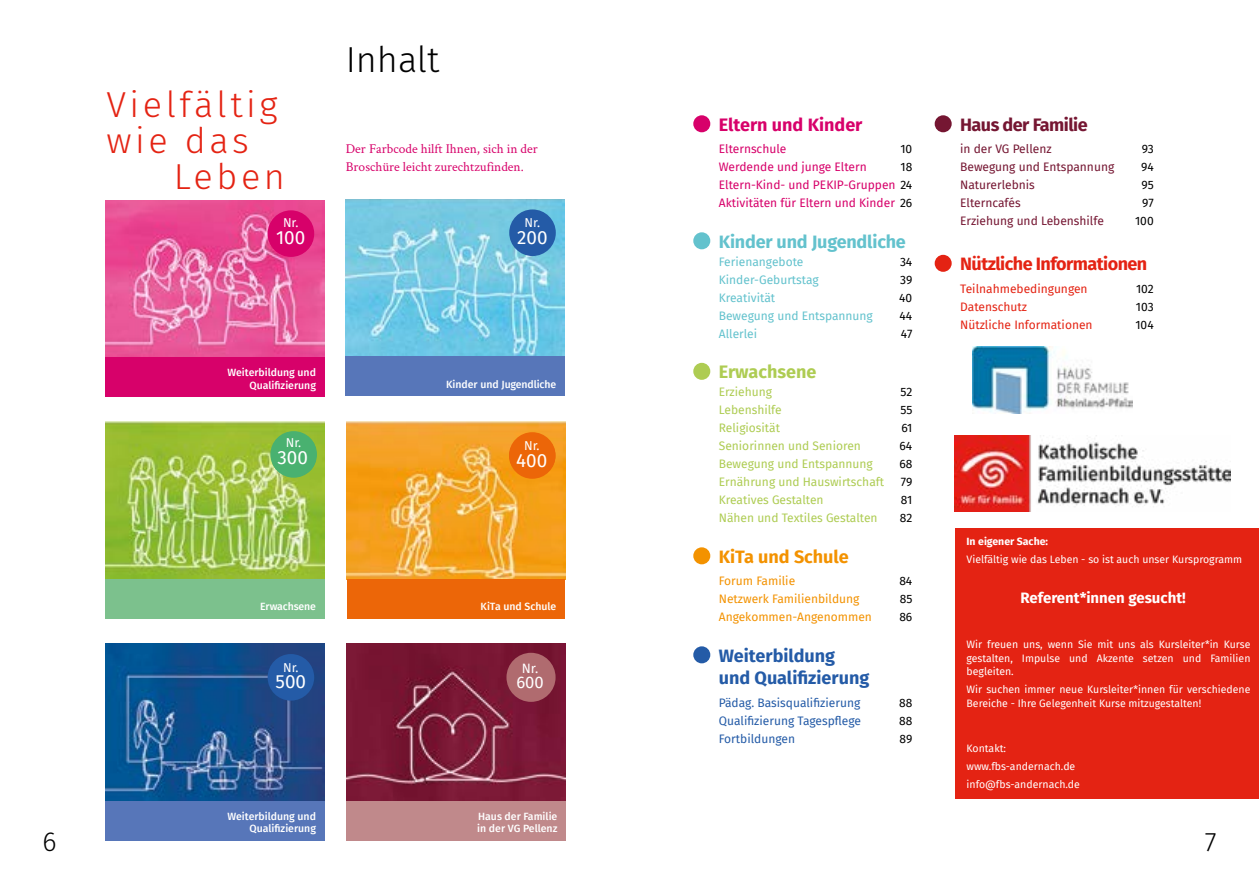
<style>
.page{position:relative;width:1259px;height:893px;background:#fff}
.page>*{position:absolute;margin:0;border:0;box-sizing:border-box;transform-origin:0 0}
.t1{font:300 36px "Fira Sans";letter-spacing:.1em;color:#e42313}
.t2{font:300 36px "Fira Sans";color:#000}
.t3{font:300 27px "Fira Sans";color:#000}
.t4{font:18.9px "Fira Sans";color:#fff}
.t5{font:700 18px/22.5px "Fira Sans";color:#245ba7}
.t6{font:700 18px "Fira Sans";letter-spacing:-.03em;color:#e42313}
.t7{font:700 18px "Fira Sans";letter-spacing:-.01em;color:#63c2cd}
.t8{font:700 18px "Fira Sans";color:#d7016a}
.t9{font:700 18px "Fira Sans";letter-spacing:-.03em;color:#751632}
.t10{font:700 18px "Fira Sans";color:#f39200}
.t11{font:700 18px "Fira Sans";color:#aecc53}
.t12{font:16.65px "Fira Sans";color:#fff}
.t13{font:700 15px "Fira Sans";color:#fff}
.t14{font:13.5px/18px "Crimson Text";color:#d7016a}
.t15{font:13.35px "Fira Sans";color:#fff}
.t16{font:12.6px "Fira Sans";color:#fff}
.t17{font:12px "Fira Sans";color:#aecc53}
.t18{font:12px/18px "Fira Sans";color:#d7016a;text-align:justify}
.t19{font:12px "Fira Sans";color:#751632}
.t20{font:12px "Fira Sans";color:#63c2cd}
.t21{font:12px "Fira Sans";color:#245ba7}
.t22{font:12px "Fira Sans";color:#000}
.t23{font:12px "Fira Sans";color:#f39200}
.t24{font:12px "Fira Sans";color:#e42313}
.t25{font:10.5px/13.5px "Fira Sans";color:#fff}
.t26{font:500 10.5px/12.6px "Fira Sans";color:#fff;text-align:right}
.t27{font:700 10.5px "Fira Sans";color:#fff}
.s1{color:#000}
</style>
<div class="page">
<div style="left:693px;top:115px;width:17px;height:17px;background:#d7016a;border-radius:50%"></div>
<div style="left:693px;top:232px;width:17px;height:17px;background:#63c2cd;border-radius:50%"></div>
<div style="left:693px;top:363px;width:17px;height:17px;background:#aecc53;border-radius:50%"></div>
<div style="left:693px;top:547px;width:17px;height:17px;background:#f39200;border-radius:50%"></div>
<div style="left:693px;top:646px;width:17px;height:17px;background:#245ba7;border-radius:50%"></div>
<img style="left:955px;top:436px;width:275px;height:75px">
<div style="left:956px;top:529px;width:303px;height:270px;background:#e42313"></div>
<div style="left:934px;top:115px;width:17px;height:17px;background:#751632;border-radius:50%"></div>
<div style="left:934px;top:255px;width:17px;height:17px;background:#e42313;border-radius:50%"></div>
<img style="left:973px;top:346px;width:159px;height:67px">
<img style="left:105px;top:644px;width:219px;height:157px">
<img style="left:346px;top:199px;width:219px;height:158px">
<img style="left:105px;top:422px;width:219px;height:157px">
<svg style="left:509px;top:209px;width:47px;height:47px"></svg>
<div style="left:510px;top:214px;width:44px;height:36px;background:#245ba7;border-radius:18px"></div>
<img style="left:347px;top:422px;width:219px;height:157px">
<div style="left:268px;top:654px;width:46px;height:47px;background:#245ba7;border-radius:50%"></div>
<div style="left:105px;top:801px;width:219px;height:40px;background:#5776b9"></div>
<div style="left:346px;top:357px;width:219px;height:39px;background:#5776b9"></div>
<div style="left:105px;top:579px;width:219px;height:40px;background:#7cc18d"></div>
<div style="left:347px;top:579px;width:218px;height:40px;background:#ec6608"></div>
<div style="left:509px;top:432px;width:46px;height:47px;background:#ec6608;border-radius:50%"></div>
<svg style="left:270px;top:431px;width:47px;height:47px"></svg>
<div style="left:272px;top:434px;width:44px;height:42px;background:#49b170;border-radius:18px"></div>
<img style="left:105px;top:200px;width:219px;height:158px">
<div style="left:268px;top:210px;width:46px;height:47px;background:#d7016a;border-radius:50%"></div>
<div style="left:105px;top:358px;width:219px;height:39px;background:#d7016a"></div>
<img style="left:347px;top:644px;width:219px;height:157px">
<div style="left:506px;top:653px;width:49px;height:49px;background:#b06b6f;border-radius:50%"></div>
<div style="left:347px;top:801px;width:219px;height:40px;background:#c0898b"></div>
<h1 class="t1" style="left:106px;top:79px;width:173px">Vielfältig</h1>
<h1 class="t1" style="left:106px;top:115px;width:144px">wie das</h1>
<h1 class="t1" style="left:174px;top:151px;width:113px">Leben</h1>
<p class="t16" style="left:283px;top:213px;width:17px">Nr.</p>
<h3 class="t4" style="left:276px;top:223px;width:31px">100</h3>
<h1 class="t2" style="left:346px;top:34px;width:95px">Inhalt</h1>
<p class="t14" style="left:346px;top:139px;width:193px">Der Farbcode hilft Ihnen, sich in der<br>Broschüre leicht zurechtzufinden.</p>
<p class="t16" style="left:524px;top:214px;width:17px">Nr.</p>
<h3 class="t4" style="left:517px;top:223px;width:32px">200</h3>
<p class="t26" style="left:227px;top:365px;width:90px">Weiterbildung und<br>Qualifizierung</p>
<p class="t16" style="left:286px;top:433px;width:17px">Nr.</p>
<h3 class="t4" style="left:277px;top:443px;width:32px">300</h3>
<p class="t26" style="left:446px;top:377px;width:112px">Kinder und Jugendliche</p>
<p class="t16" style="left:524px;top:436px;width:17px">Nr.</p>
<h3 class="t4" style="left:516px;top:446px;width:33px">400</h3>
<p class="t26" style="left:260px;top:600px;width:57px">Erwachsene</p>
<p class="t26" style="left:480px;top:600px;width:77px">KiTa und Schule</p>
<p class="t16" style="left:283px;top:658px;width:17px">Nr.</p>
<h3 class="t4" style="left:276px;top:667px;width:32px">500</h3>
<p class="t15" style="left:522px;top:658px;width:18px">Nr.</p>
<h3 class="t12" style="left:516px;top:669px;width:29px">600</h3>
<h3 class="t8" style="left:719px;top:109px;width:145px">Eltern und Kinder</h3>
<p class="t18" style="left:719px;top:139px;width:69px">Elternschule</p>
<p class="t22" style="left:900px;top:140px;width:13px">10</p>
<p class="t18" style="left:719px;top:157px;width:149px">Werdende und junge Eltern</p>
<p class="t18" style="left:719px;top:157px;width:195px;text-indent:182px"><span class="s1">18<br></span>Eltern-Kind- und PEKIP-Gruppen <span class="s1">24<br></span>Aktivitäten für Eltern und Kinder <span class="s1">26</span></p>
<h3 class="t7" style="left:719px;top:226px;width:189px">Kinder und Jugendliche</h3>
<p class="t20" style="left:719px;top:252px;width:86px">Ferienangebote</p>
<p class="t22" style="left:900px;top:252px;width:14px">34</p>
<p class="t20" style="left:719px;top:270px;width:101px">Kinder-Geburtstag</p>
<p class="t22" style="left:900px;top:270px;width:14px">39</p>
<p class="t20" style="left:719px;top:288px;width:58px">Kreativität</p>
<p class="t22" style="left:899px;top:288px;width:15px">40</p>
<p class="t20" style="left:719px;top:306px;width:156px">Bewegung und Entspannung</p>
<p class="t22" style="left:899px;top:306px;width:14px">44</p>
<p class="t20" style="left:719px;top:324px;width:40px">Allerlei</p>
<p class="t22" style="left:901px;top:324px;width:13px">47</p>
<h3 class="t11" style="left:719px;top:357px;width:99px">Erwachsene</h3>
<p class="t17" style="left:719px;top:383px;width:55px">Erziehung</p>
<p class="t22" style="left:900px;top:383px;width:13px">52</p>
<p class="t17" style="left:719px;top:401px;width:64px">Lebenshilfe</p>
<p class="t22" style="left:900px;top:401px;width:13px">55</p>
<p class="t17" style="left:719px;top:419px;width:63px">Religiosität</p>
<p class="t22" style="left:901px;top:419px;width:13px">61</p>
<p class="t17" style="left:719px;top:437px;width:144px">Seniorinnen und Senioren</p>
<p class="t22" style="left:899px;top:437px;width:14px">64</p>
<p class="t17" style="left:719px;top:455px;width:156px">Bewegung und Entspannung</p>
<p class="t22" style="left:899px;top:455px;width:15px">68</p>
<p class="t17" style="left:719px;top:473px;width:167px">Ernährung und Hauswirtschaft</p>
<p class="t22" style="left:901px;top:473px;width:13px">79</p>
<p class="t17" style="left:719px;top:491px;width:106px">Kreatives Gestalten</p>
<p class="t22" style="left:901px;top:491px;width:13px">81</p>
<p class="t17" style="left:719px;top:509px;width:160px">Nähen und Textiles Gestalten</p>
<p class="t22" style="left:900px;top:509px;width:14px">82</p>
<h3 class="t10" style="left:719px;top:541px;width:131px">KiTa und Schule</h3>
<p class="t23" style="left:719px;top:572px;width:78px">Forum Familie</p>
<p class="t22" style="left:899px;top:572px;width:14px">84</p>
<p class="t23" style="left:719px;top:590px;width:142px">Netzwerk Familienbildung</p>
<p class="t22" style="left:899px;top:590px;width:14px">85</p>
<p class="t23" style="left:719px;top:608px;width:155px">Angekommen-Angenommen</p>
<p class="t22" style="left:899px;top:608px;width:15px">86</p>
<h3 class="t5" style="left:719px;top:643px;width:152px">Weiterbildung und Qualifizierung</h3>
<p class="t21" style="left:719px;top:693px;width:143px">Pädag. Basisqualifizierung</p>
<p class="t22" style="left:899px;top:693px;width:15px">88</p>
<p class="t21" style="left:719px;top:711px;width:144px">Qualifizierung Tagespflege</p>
<p class="t22" style="left:899px;top:711px;width:15px">88</p>
<p class="t21" style="left:719px;top:729px;width:78px">Fortbildungen</p>
<p class="t22" style="left:899px;top:729px;width:14px">89</p>
<h3 class="t9" style="left:960px;top:109px;width:129px">Haus der Familie</h3>
<p class="t19" style="left:960px;top:140px;width:93px">in der VG Pellenz</p>
<p class="t22" style="left:1141px;top:140px;width:14px">93</p>
<p class="t19" style="left:960px;top:158px;width:156px">Bewegung und Entspannung</p>
<p class="t22" style="left:1141px;top:158px;width:14px">94</p>
<p class="t19" style="left:960px;top:176px;width:76px">Naturerlebnis</p>
<p class="t22" style="left:1141px;top:176px;width:14px">95</p>
<p class="t19" style="left:960px;top:194px;width:62px">Elterncafés</p>
<p class="t22" style="left:1142px;top:194px;width:13px">97</p>
<p class="t19" style="left:960px;top:212px;width:145px">Erziehung und Lebenshilfe</p>
<p class="t22" style="left:1135px;top:212px;width:20px">100</p>
<h3 class="t6" style="left:960px;top:249px;width:189px">Nützliche Informationen</h3>
<p class="t24" style="left:960px;top:279px;width:129px">Teilnahmebedingungen</p>
<p class="t22" style="left:1136px;top:279px;width:19px">102</p>
<p class="t24" style="left:960px;top:297px;width:68px">Datenschutz</p>
<p class="t22" style="left:1136px;top:297px;width:19px">103</p>
<p class="t24" style="left:960px;top:315px;width:134px">Nützliche Informationen</p>
<p class="t22" style="left:1135px;top:315px;width:20px">104</p>
<p class="t27" style="left:966px;top:532px;width:83px">In eigener Sache:</p>
<p class="t25" style="left:966px;top:552px;width:277px">Vielfältig wie das Leben - so ist auch unser Kursprogramm</p>
<h3 class="t13" style="left:1020px;top:585px;width:167px">Referent*innen gesucht!</h3>
<p class="t25" style="left:966px;top:637px;width:285px;text-align:justify">Wir freuen uns, wenn Sie mit uns als Kursleiter*in Kurse gestalten, Impulse und Akzente setzen und Familien begleiten.</p>
<p class="t25" style="left:966px;top:682px;width:285px">Wir suchen immer neue Kursleiter*innen für verschiedene<br>Bereiche - Ihre Gelegenheit Kurse mitzugestalten!</p>
<p class="t25" style="left:966px;top:739px;width:115px;line-height:18px">Kontakt: www.fbs-andernach.de info@fbs-andernach.de</p>
<p class="t26" style="left:227px;top:809px;width:90px">Weiterbildung und<br>Qualifizierung</p>
<p class="t26" style="left:477px;top:809px;width:82px;text-align:left">Haus der Familie in der VG Pellenz</p>
<h2 class="t3" style="left:43px;top:822px;width:16px">6</h2>
<h2 class="t3" style="left:1204px;top:822px;width:13px">7</h2>
</div>
